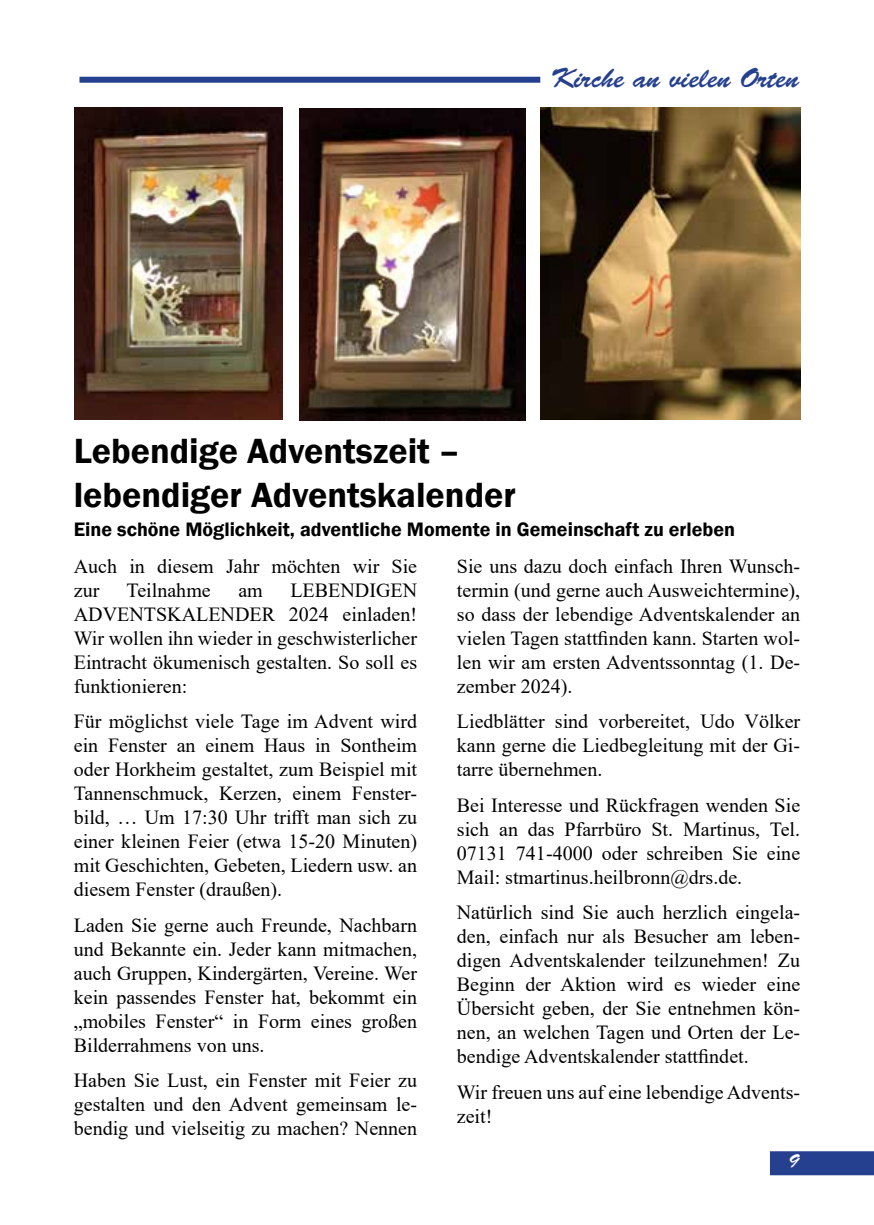
<style>
.page{position:relative;width:874px;height:1225px;background:#fff}
.page>*{position:absolute;margin:0;border:0;box-sizing:border-box;transform-origin:0 0}
.t1{font:600 36px/43.2px "Franklin Gothic";color:#000}
.t2{font:28px "Brush Script Std";color:#25408f}
.t3{font:20px/24px "Times New Roman";color:#000;text-align:justify}
.t4{font:600 20px "Franklin Gothic";color:#000}
.t5{font:20px "Brush Script Std";color:#fff}
</style>
<div class="page">
<div style="left:769px;top:1151px;width:104px;height:24px;background:#25408f"></div>
<div style="left:79px;top:77px;width:461px;height:6px;background:#25408f"></div>
<img style="left:540px;top:108px;width:260px;height:312px">
<img style="left:75px;top:108px;width:207px;height:311px">
<img style="left:299px;top:108px;width:226px;height:312px">
<h2 class="t2" style="left:550px;top:62px;width:250px">Kirche an vielen Orten</h2>
<h1 class="t1" style="left:74px;top:430px;width:443px">Lebendige Adventszeit – lebendiger Adventskalender</h1>
<p class="t4" style="left:74px;top:517px;width:662px">Eine schöne Möglichkeit, adventliche Momente in Gemeinschaft zu erleben</p>
<p class="t3" style="left:74px;top:553px;width:345px">Auch in diesem Jahr möchten wir Sie zur</p>
<p class="t3" style="left:456px;top:553px;width:345px">Sie uns dazu doch einfach Ihren Wunsch&shy;termin (und gerne auch Ausweichtermine), so dass der lebendige Adventskalender an vielen Tagen stattfinden kann. Starten wol&shy;len wir am ersten Adventssonntag (1. De&shy;zember 2024).</p>
<p class="t3" style="left:456px;top:709px;width:345px">Liedblätter sind vorbereitet, Udo Völker kann gerne die Liedbegleitung mit der Gi&shy;tarre übernehmen.</p>
<p class="t3" style="left:456px;top:792px;width:345px">Bei Interesse und Rückfragen wenden Sie sich an das Pfarrbüro St. Martinus, Tel.<br>07131 741-4000 oder schreiben Sie eine Mail: stmartinus.heilbronn@drs.de.</p>
<p class="t3" style="left:456px;top:899px;width:345px">Natürlich sind Sie auch herzlich eingela&shy;den, einfach nur als Besucher am leben&shy;digen Adventskalender teilzunehmen! Zu Beginn der Aktion wird es wieder eine Übersicht geben, der Sie entnehmen kön&shy;nen, an welchen Tagen und Orten der Le&shy;bendige Adventskalender stattfindet.</p>
<p class="t3" style="left:456px;top:1079px;width:344px">Wir freuen uns auf eine lebendige Advents&shy;zeit!</p>
<p class="t3" style="left:126px;top:577px;width:86px">Teilnahme</p>
<p class="t3" style="left:238px;top:577px;width:26px">am</p>
<p class="t3" style="left:74px;top:577px;width:345px;text-indent:216px">LEBENDIGEN ADVENTSKALENDER 2024 einladen!<br>Wir wollen ihn wieder in geschwisterlicher Eintracht ökumenisch gestalten. So soll es funktionieren:</p>
<p class="t3" style="left:74px;top:709px;width:345px">Für möglichst viele Tage im Advent wird ein Fenster an einem Haus in Sontheim oder Horkheim gestaltet, zum Beispiel mit Tannenschmuck, Kerzen, einem Fenster&shy;bild, … Um 17:30 Uhr trifft man sich zu einer kleinen Feier (etwa 15-20 Minuten) mit Geschichten, Gebeten, Liedern usw. an diesem Fenster (draußen).</p>
<p class="t3" style="left:74px;top:912px;width:345px">Laden Sie gerne auch Freunde, Nachbarn und Bekannte ein. Jeder kann mitmachen, auch Gruppen, Kindergärten, Vereine. Wer kein passendes Fenster hat, bekommt ein „mobiles Fenster“ in Form eines großen Bilderrahmens von uns.</p>
<p class="t3" style="left:74px;top:1067px;width:345px">Haben Sie Lust, ein Fenster mit Feier zu gestalten und den Advent gemeinsam le&shy;bendig und vielseitig zu machen? Nennen</p>
<p class="t5" style="left:787px;top:1149px;width:13px">9</p>
</div>
